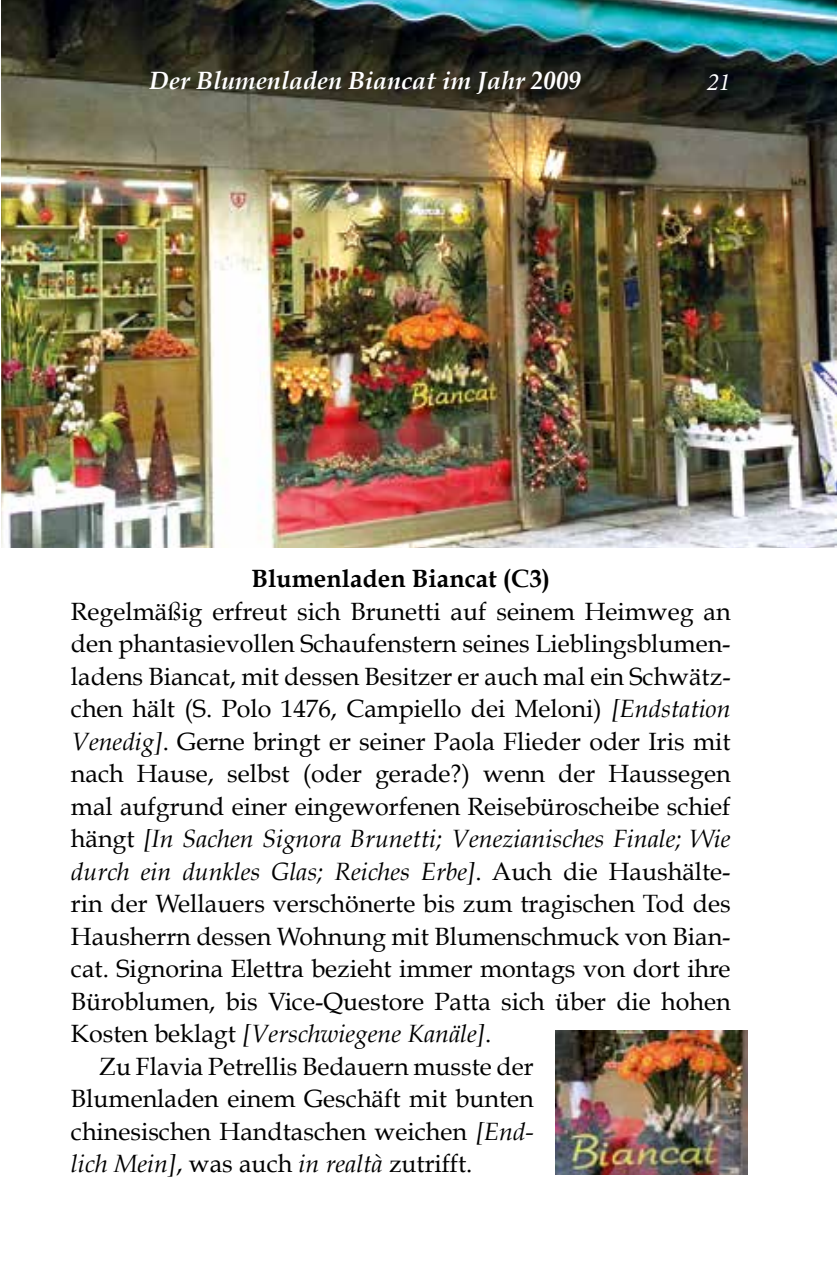
<style>
.page{position:relative;width:837px;height:1276px;background:#fff}
.page>*{position:absolute;margin:0;border:0;box-sizing:border-box;transform-origin:0 0}
.t1{font:25px "Book Antiqua";color:#000}
.t2{font:italic 25px "Book Antiqua";color:#000}
.t3{font:italic 700 25px "Book Antiqua";color:#fff}
.t4{font:700 25px "Book Antiqua";color:#000}
.t5{font:italic 25px "Minion Pro";color:#fff}
.s1{font-style:italic}
.s2{font-style:normal}
</style>
<div class="page">
<img style="left:555px;top:1030px;width:192px;height:145px">
<img style="left:1px;top:0;width:835px;height:547px">
<p class="t3" style="left:149px;top:66px;width:433px">Der Blumenladen Biancat im Jahr 2009</p>
<p class="t5" style="left:706px;top:65px;width:25px">21</p>
<p class="t4" style="left:251px;top:564px;width:300px">Blumenladen Biancat (C3)</p>
<p class="t1" style="left:71px;top:595px;width:661px">Regelmäßig erfreut sich Brunetti auf seinem Heimweg an</p>
<p class="t1" style="left:71px;top:628px;width:661px">den phantasievollen Schaufenstern seines Lieblingsblumen-</p>
<p class="t1" style="left:71px;top:660px;width:661px">ladens Biancat, mit dessen Besitzer er auch mal ein Schwätz-</p>
<p class="t1" style="left:71px;top:693px;width:661px">chen hält (S. Polo 1476, Campiello dei Meloni) <span class="s1">[Endstation</span></p>
<p class="t1" style="left:71px;top:725px;width:661px"><span class="s1">Venedig]</span>. Gerne bringt er seiner Paola Flieder oder Iris mit</p>
<p class="t1" style="left:71px;top:758px;width:661px">nach Hause, selbst (oder gerade?) wenn der Haussegen</p>
<p class="t1" style="left:71px;top:790px;width:661px">mal aufgrund einer eingeworfenen Reisebüroscheibe schief</p>
<p class="t2" style="left:71px;top:824px;width:661px"><span class="s2">hängt</span> [In Sachen Signora Brunetti; Venezianisches Finale; Wie</p>
<p class="t2" style="left:71px;top:856px;width:661px">durch ein dunkles Glas; Reiches Erbe]<span class="s2">. Auch die Haushälte-</span></p>
<p class="t1" style="left:71px;top:888px;width:661px">rin der Wellauers verschönerte bis zum tragischen Tod des</p>
<p class="t1" style="left:71px;top:920px;width:661px">Hausherrn dessen Wohnung mit Blumenschmuck von Bian-</p>
<p class="t1" style="left:71px;top:953px;width:661px">cat. Signorina Elettra bezieht immer montags von dort ihre</p>
<p class="t1" style="left:71px;top:985px;width:661px">Büroblumen, bis Vice-Questore Patta sich über die hohen</p>
<p class="t2" style="left:71px;top:1019px;width:422px"><span class="s2">Kosten beklagt</span> [Verschwiegene Kanäle]<span class="s2">.</span></p>
<p class="t1" style="left:99px;top:1050px;width:436px">Zu Flavia Petrellis Bedauern musste der</p>
<p class="t1" style="left:71px;top:1083px;width:464px">Blumenladen einem Geschäft mit bunten</p>
<p class="t1" style="left:71px;top:1115px;width:464px">chinesischen Handtaschen weichen <span class="s1">[End-</span></p>
<p class="t2" style="left:71px;top:1149px;width:403px">lich Mein]<span class="s2">, was auch</span> in realtà <span class="s2">zutrifft.</span></p>
</div>
